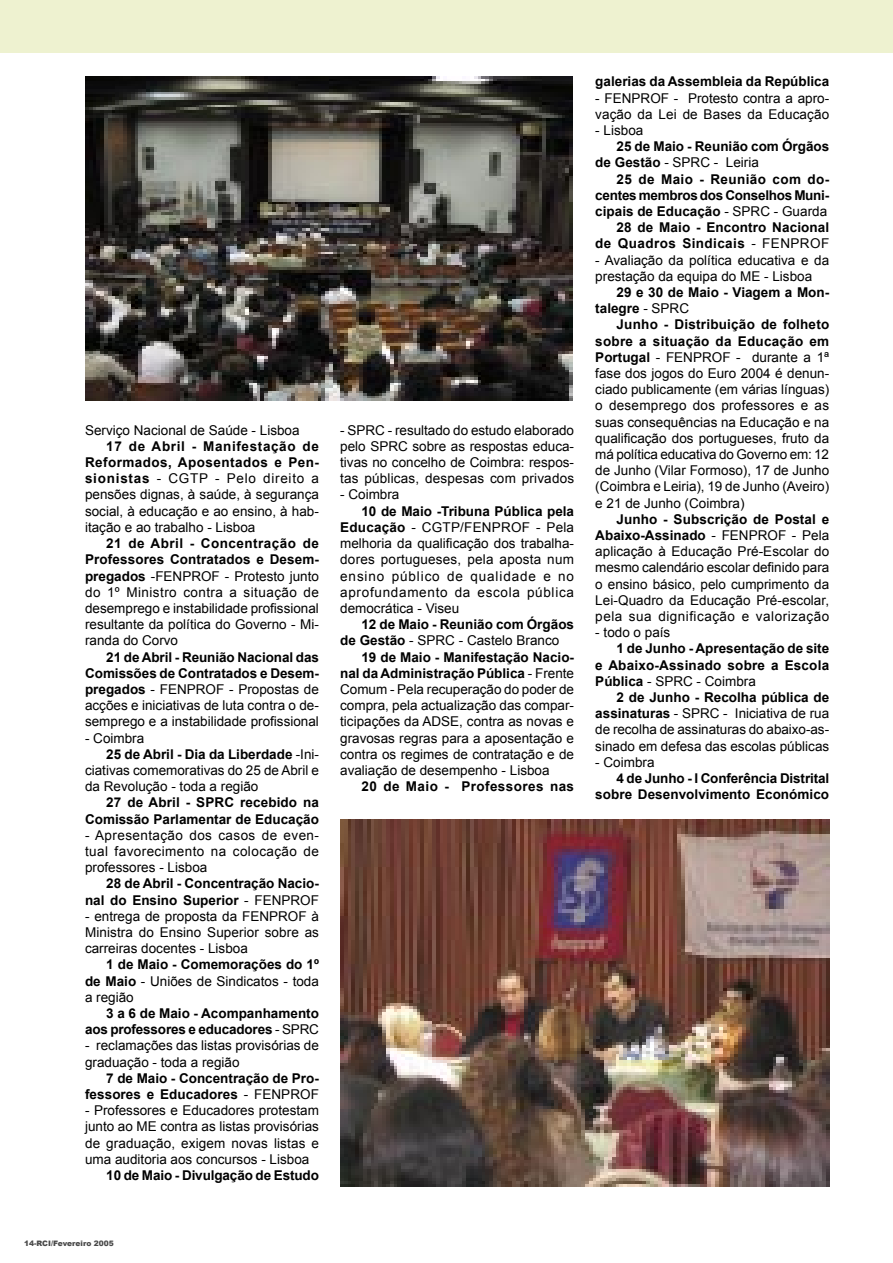
<style>
.page{position:relative;width:893px;height:1263px;background:#fff}
.page>*{position:absolute;margin:0;border:0;box-sizing:border-box;transform-origin:0 0}
.TXT{font:13.5px/16.2px "Arial";color:#000;text-align:justify}
.TXT-2{font:700 13.5px/16.2px "Arial";color:#000;text-align:right}
.TXT-3{font:700 13.5px "Arial";letter-spacing:.03em;color:#000}
.t1{font:900 7.5px "Arial";color:#484848}
.s1{font-weight:700}
.s2{font-weight:400}
</style>
<div class="page">
<img style="left:85px;top:76px;width:488px;height:324px">
<img style="left:340px;top:820px;width:489px;height:366px">
<div style="left:0;top:0;width:893px;height:53px;background:#eef2d0"></div>
<p class="TXT" style="left:85px;top:422px;width:216px">Serviço Nacional de Saúde - Lisboa</p>
<p class="TXT" style="left:85px;top:438px;width:235px;text-indent:21px"><span class="s1">17 de Abril - Manifestação de Reformados, Aposentados e Pen&shy;sionistas</span> - CGTP - Pelo direito a pensões dignas, à saúde, à segurança social, à educação e ao ensino, à hab&shy;itação e ao trabalho - Lisboa</p>
<p class="TXT" style="left:85px;top:535px;width:235px;text-indent:21px"><span class="s1">21 de Abril - Concentração de Professores Contratados e Desem&shy;pregados</span> -FENPROF - Protesto junto do 1º Ministro contra a situação de desemprego e instabilidade profissional resultante da política do Governo - Mi&shy;randa do Corvo</p>
<p class="TXT" style="left:85px;top:649px;width:235px;text-indent:21px"><span class="s1">21 de Abril - Reunião Nacional das Comissões de Contratados e Desem&shy;pregados</span> - FENPROF - Propostas de acções e iniciativas de luta contra o de&shy;semprego e a instabilidade profissional</p>
<p class="TXT" style="left:85px;top:730px;width:61px">- Coimbra</p>
<p class="TXT" style="left:85px;top:746px;width:235px;text-indent:21px"><span class="s1">25 de Abril - Dia da Liberdade</span> -Ini&shy;ciativas comemorativas do 25 de Abril e da Revolução - toda a região</p>
<p class="TXT-2" style="left:85px;top:794px;width:235px">27 de Abril - SPRC recebido na<br>Comissão Parlamentar de Educação</p>
<p class="TXT" style="left:85px;top:827px;width:235px">- Apresentação dos casos de even&shy;tual favorecimento na colocação de professores - Lisboa</p>
<p class="TXT-2" style="left:85px;top:875px;width:235px">28 de Abril - Concentração Nacio&shy;nal do Ensino Superior <span class="s2">- FENPROF</span></p>
<p class="TXT" style="left:85px;top:908px;width:235px">- entrega de proposta da FENPROF à Ministra do Ensino Superior sobre as carreiras docentes - Lisboa</p>
<p class="TXT" style="left:85px;top:956px;width:235px;text-indent:21px"><span class="s1">1 de Maio - Comemorações do 1º de Maio</span> - Uniões de Sindicatos - toda a região</p>
<p class="TXT-2" style="left:85px;top:1005px;width:235px">3 a 6 de Maio - Acompanhamento aos professores e educadores <span class="s2">- SPRC</span></p>
<p class="TXT" style="left:85px;top:1037px;width:235px">- reclamações das listas provisórias de graduação - toda a região</p>
<p class="TXT-2" style="left:85px;top:1070px;width:235px">7 de Maio - Concentração de Pro&shy;fessores e Educadores <span class="s2">- FENPROF</span></p>
<p class="TXT" style="left:85px;top:1102px;width:235px">- Professores e Educadores protestam junto ao ME contra as listas provisórias de graduação, exigem novas listas e uma auditoria aos concursos - Lisboa</p>
<p class="TXT-2" style="left:106px;top:1167px;width:214px">10 de Maio - Divulgação de Estudo</p>
<p class="TXT" style="left:340px;top:422px;width:235px">- SPRC - resultado do estudo elaborado pelo SPRC sobre as respostas educa&shy;tivas no concelho de Coimbra: respos&shy;tas públicas, despesas com privados</p>
<p class="TXT" style="left:340px;top:487px;width:61px">- Coimbra</p>
<p class="TXT" style="left:340px;top:503px;width:235px;text-indent:21px"><span class="s1">10 de Maio -Tribuna Pública pela Educação</span> - CGTP/FENPROF - Pela melhoria da qualificação dos trabalha&shy;dores portugueses, pela aposta num ensino público de qualidade e no aprofundamento da escola pública democrática - Viseu</p>
<p class="TXT-2" style="left:340px;top:616px;width:235px;text-align:left;text-indent:21px">12 de Maio - Reunião com Órgãos de Gestão <span class="s2">- SPRC - Castelo Branco</span></p>
<p class="TXT" style="left:340px;top:649px;width:235px;text-indent:21px"><span class="s1">19 de Maio - Manifestação Nacio&shy;nal da Administração Pública</span> - Frente Comum - Pela recuperação do poder de compra, pela actualização das compar&shy;ticipações da ADSE, contra as novas e gravosas regras para a aposentação e contra os regimes de contratação e de avaliação de desempenho - Lisboa</p>
<p class="TXT-3" style="left:361px;top:779px;width:214px">20 de Maio - Professores nas</p>
<p class="TXT-2" style="left:595px;top:73px;width:235px">galerias da Assembleia da República</p>
<p class="TXT" style="left:595px;top:90px;width:235px">- FENPROF - Protesto contra a apro&shy;vação da Lei de Bases da Educação</p>
<p class="TXT" style="left:595px;top:122px;width:50px">- Lisboa</p>
<p class="TXT-2" style="left:595px;top:138px;width:235px;text-align:left;text-indent:21px">25 de Maio - Reunião com Órgãos de Gestão <span class="s2">- SPRC - Leiria</span></p>
<p class="TXT-2" style="left:595px;top:171px;width:235px;text-align:justify;text-indent:21px">25 de Maio - Reunião com do&shy;centes membros dos Conselhos Muni&shy;cipais de Educação <span class="s2">- SPRC - Guarda</span></p>
<p class="TXT-2" style="left:595px;top:219px;width:235px">28 de Maio - Encontro Nacional<br>de Quadros Sindicais <span class="s2">- FENPROF</span></p>
<p class="TXT" style="left:595px;top:252px;width:235px">- Avaliação da política educativa e da prestação da equipa do ME - Lisboa</p>
<p class="TXT-2" style="left:595px;top:284px;width:235px;text-align:left;text-indent:21px">29 e 30 de Maio - Viagem a Mon&shy;talegre <span class="s2">- SPRC</span></p>
<p class="TXT" style="left:595px;top:316px;width:235px;text-indent:21px"><span class="s1">Junho - Distribuição de folheto sobre a situação da Educação em Portugal</span> - FENPROF - durante a 1ª fase dos jogos do Euro 2004 é denun&shy;ciado publicamente (em várias línguas) o desemprego dos professores e as suas consequências na Educação e na qualificação dos portugueses, fruto da má política educativa do Governo em: 12 de Junho (Vilar Formoso), 17 de Junho (Coimbra e Leiria), 19 de Junho (Aveiro) e 21 de Junho (Coimbra)</p>
<p class="TXT" style="left:595px;top:511px;width:235px;text-indent:21px"><span class="s1">Junho - Subscrição de Postal e Abaixo-Assinado</span> - FENPROF - Pela aplicação à Educação Pré-Escolar do mesmo calendário escolar definido para o ensino básico, pelo cumprimento da Lei-Quadro da Educação Pré-escolar, pela sua dignificação e valorização</p>
<p class="TXT" style="left:595px;top:624px;width:77px">- todo o país</p>
<p class="TXT-2" style="left:595px;top:640px;width:235px;text-align:justify;text-indent:21px">1 de Junho - Apresentação de site e Abaixo-Assinado sobre a Escola Pública <span class="s2">- SPRC - Coimbra</span></p>
<p class="TXT" style="left:595px;top:689px;width:235px;text-indent:21px"><span class="s1">2 de Junho - Recolha pública de assinaturas</span> - SPRC - Iniciativa de rua de recolha de assinaturas do abaixo-as&shy;sinado em defesa das escolas públicas</p>
<p class="TXT" style="left:595px;top:754px;width:61px">- Coimbra</p>
<p class="TXT-2" style="left:595px;top:770px;width:235px">4 de Junho - I Conferência Distrital sobre Desenvolvimento Económico</p>
<p class="t1" style="left:24px;top:1239px;width:91px">14-RCI/Fevereiro 2005</p>
</div>
